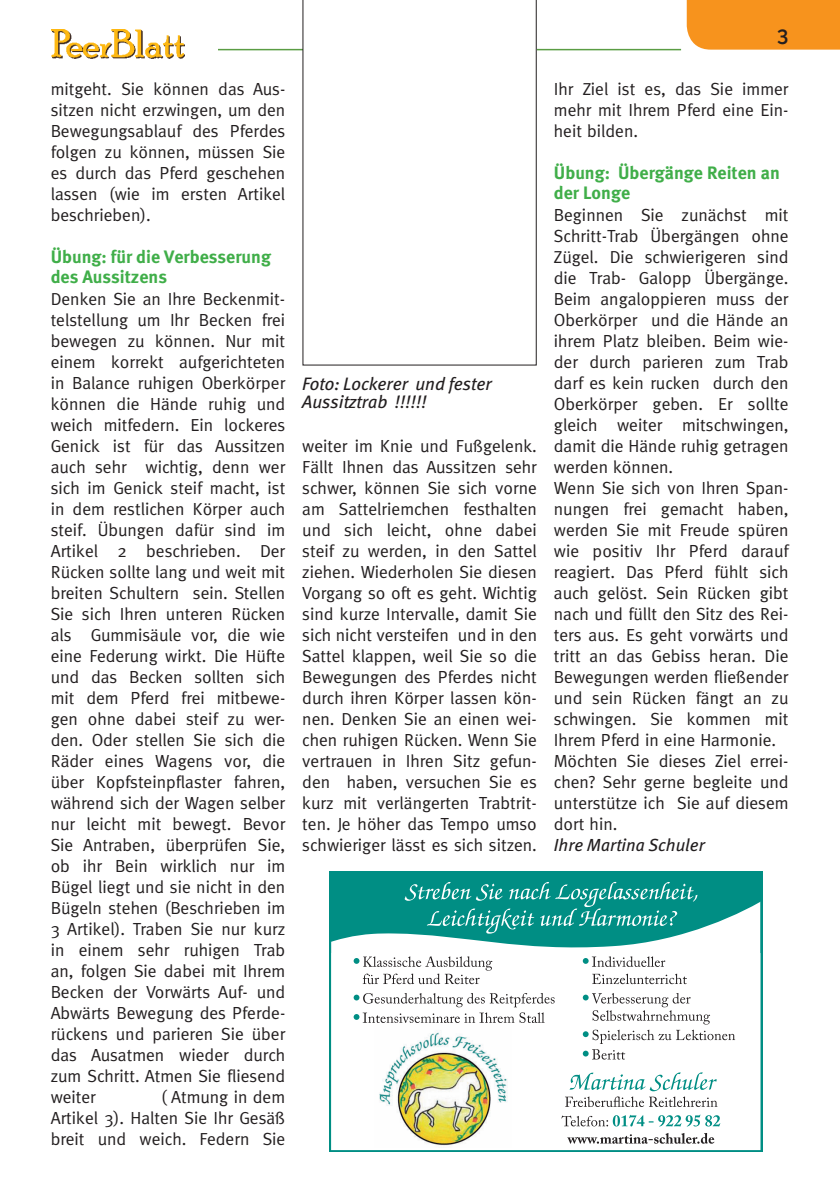
<style>
.page{position:relative;width:840px;height:1191px;background:#fff}
.page>*{position:absolute;margin:0;border:0;box-sizing:border-box;transform-origin:0 0}
.t1{font:500 20px "Koblenz";color:#231f20}
.t2{font:18px/20px "Meta Bold CELF";color:#40ae49}
.t3{font:italic 18px/18px "Meta Book CE";color:#231f20}
.t4{font:17.6px/21px "Meta";color:#231f20;text-align:justify}
.t5{font:italic 17.6px "Meta Book CE";color:#231f20}
</style>
<div class="page">
<hr style="left:51px;top:49px;width:629px;height:1px;background:#5a9d44">
<div style="left:686px;top:0;width:153px;height:50px;background:#f7931d"></div>
<div style="left:51px;top:29px;width:166px;height:31px;background:#fff"></div>
<img style="left:51px;top:29px;width:134px;height:30px">
<svg style="left:329px;top:872px;width:432px;height:279px"></svg>
<div style="left:350px;top:885px;width:10px;height:11px;background:#008e84"></div>
<div style="left:552px;top:1068px;width:177px;height:81px;background:#fff"></div>
<svg style="left:565px;top:1072px;width:152px;height:35px"></svg>
<svg style="left:561px;top:1114px;width:159px;height:12px"></svg>
<svg style="left:567px;top:1133px;width:147px;height:10px"></svg>
<svg style="left:302px;top:0;width:234px;height:365px"></svg>
<p class="t4" style="left:51px;top:78px;width:236px">mitgeht. Sie können das Aus&shy;sitzen nicht erzwingen, um den Bewegungsablauf des Pferdes folgen zu können, müssen Sie es durch das Pferd geschehen lassen (wie im ersten Artikel beschrieben).</p>
<p class="t2" style="left:51px;top:247px;width:222px">Übung: für die Verbesserung des Aussitzens</p>
<p class="t4" style="left:51px;top:288px;width:236px">Denken Sie an Ihre Beckenmit&shy;telstellung um Ihr Becken frei bewegen zu können. Nur mit einem korrekt aufgerichteten in Balance ruhigen Oberkörper können die Hände ruhig und weich mitfedern. Ein lockeres Genick ist für das Aussitzen auch sehr wichtig, denn wer sich im Genick steif macht, ist in dem restlichen Körper auch steif. Übungen dafür sind im Artikel 2 beschrieben. Der Rücken sollte lang und weit mit breiten Schultern sein. Stellen Sie sich Ihren unteren Rücken als Gummisäule vor, die wie eine Federung wirkt. Die Hüfte und das Becken sollten sich mit dem Pferd frei mitbewe&shy;gen ohne dabei steif zu wer&shy;den. Oder stellen Sie sich die Räder eines Wagens vor, die über Kopfsteinpflaster fahren, während sich der Wagen selber nur leicht mit bewegt. Bevor Sie Antraben, überprüfen Sie, ob ihr Bein wirklich nur im Bügel liegt und sie nicht in den Bügeln stehen (Beschrieben im 3 Artikel). Traben Sie nur kurz in einem sehr ruhigen Trab an, folgen Sie dabei mit Ihrem Becken der Vorwärts Auf- und Abwärts Bewegung des Pferde&shy;rückens und parieren Sie über das Ausatmen wieder durch zum Schritt. Atmen Sie fliesend weiter</p>
<p class="t4" style="left:51px;top:1086px;width:236px;text-indent:110px">( Atmung in dem Artikel 3). Halten Sie Ihr Gesäß breit und weich. Federn Sie</p>
<p class="t3" style="left:302px;top:375px;width:191px">Foto: Lockerer und fester<br>Aussitztrab !!!!!!</p>
<p class="t4" style="left:302px;top:435px;width:236px">weiter im Knie und Fußgelenk.<br>Fällt Ihnen das Aussitzen sehr schwer, können Sie sich vorne am Sattelriemchen festhalten und sich leicht, ohne dabei steif zu werden, in den Sattel ziehen. Wiederholen Sie diesen Vorgang so oft es geht. Wichtig sind kurze Intervalle, damit Sie sich nicht versteifen und in den Sattel klappen, weil Sie so die Bewegungen des Pferdes nicht durch ihren Körper lassen kön&shy;nen. Denken Sie an einen wei&shy;chen ruhigen Rücken. Wenn Sie vertrauen in Ihren Sitz gefun&shy;den haben, versuchen Sie es kurz mit verlängerten Trabtrit&shy;ten. Je höher das Tempo umso schwieriger lässt es sich sitzen.</p>
<p class="t1" style="left:776px;top:25px;width:14px">3</p>
<p class="t4" style="left:553px;top:78px;width:236px">Ihr Ziel ist es, das Sie immer mehr mit Ihrem Pferd eine Ein&shy;heit bilden.</p>
<p class="t2" style="left:553px;top:163px;width:227px">Übung: Übergänge Reiten an der Longe</p>
<p class="t4" style="left:553px;top:204px;width:236px;text-align:left">Beginnen Sie zunächst mit<br>Schritt-Trab Übergängen ohne<br>Zügel. Die schwierigeren sind die Trab- Galopp Übergänge.<br>Beim angaloppieren muss der<br>Oberkörper und die Hände an ihrem Platz bleiben. Beim wie&shy;der durch parieren zum Trab darf es kein rucken durch den<br>Oberkörper geben. Er sollte gleich weiter mitschwingen, damit die Hände ruhig getragen werden können.<br>Wenn Sie sich von Ihren Span&shy;nungen frei gemacht haben, werden Sie mit Freude spüren wie positiv Ihr Pferd darauf reagiert. Das Pferd fühlt sich auch gelöst. Sein Rücken gibt nach und füllt den Sitz des Rei&shy;ters aus. Es geht vorwärts und tritt an das Gebiss heran. Die<br>Bewegungen werden fließender und sein Rücken fängt an zu schwingen. Sie kommen mit<br>Ihrem Pferd in eine Harmonie.<br>Möchten Sie dieses Ziel errei&shy;chen? Sehr gerne begleite und unterstütze ich Sie auf diesem dort hin.</p>
<p class="t5" style="left:553px;top:834px;width:152px">Ihre Martina Schuler</p>
</div>
